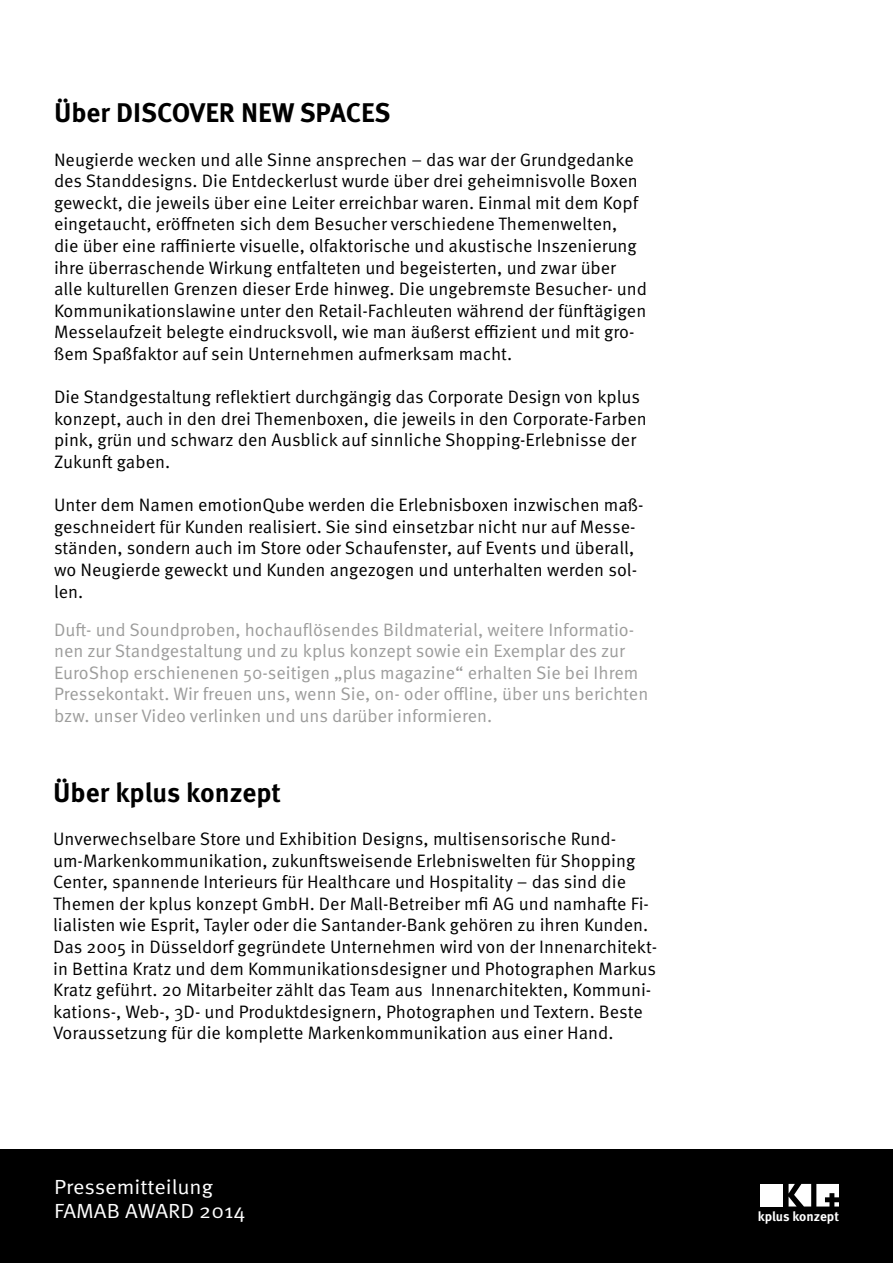
<style>
.page{position:relative;width:893px;height:1263px;background:#fff}
.page>*{position:absolute;margin:0;border:0;box-sizing:border-box;transform-origin:0 0}
.t1{font:700 27px "Meta OT";color:#000}
.t2{font:20.4px/23.9px "Meta OT Norm";color:#fff;scale:1.07 1}
.t3{font:18px/21.6px "Meta OT Norm";color:#000}
.t4{font:18px/21.6px "Meta OT Norm";color:#9d9d9c}
.t5{font:700 13.35px "Meta OT";color:#fff}
</style>
<div class="page">
<div style="left:0;top:1149px;width:893px;height:114px;background:#000"></div>
<div style="left:760px;top:1184px;width:23px;height:22px;background:#fff"></div>
<svg style="left:789px;top:1184px;width:50px;height:22px"></svg>
<h1 class="t1" style="left:54px;top:96px;width:338px">Über DISCOVER NEW SPACES</h1>
<p class="t3" style="left:54px;top:149px;width:594px">Neugierde wecken und alle Sinne ansprechen – das war der Grundgedanke des Standdesigns. Die Entdeckerlust wurde über drei geheimnisvolle Boxen geweckt, die jeweils über eine Leiter erreichbar waren. Einmal mit dem Kopf eingetaucht, eröffneten sich dem Besucher verschiedene Themenwelten,<br>die über eine raffinierte visuelle, olfaktorische und akustische Inszenierung ihre überraschende Wirkung entfalteten und begeisterten, und zwar über alle kulturellen Grenzen dieser Erde hinweg. Die ungebremste Besucher- und Kommunikationslawine unter den Retail-Fachleuten während der fünftägigen Messelaufzeit belegte eindrucksvoll, wie man äußerst effizient und mit gro&shy;ßem Spaßfaktor auf sein Unternehmen aufmerksam macht.</p>
<p class="t3" style="left:54px;top:386px;width:594px">Die Standgestaltung reflektiert durchgängig das Corporate Design von kplus konzept, auch in den drei Themenboxen, die jeweils in den Corporate-Farben pink, grün und schwarz den Ausblick auf sinnliche Shopping-Erlebnisse der Zukunft gaben.</p>
<p class="t3" style="left:54px;top:494px;width:591px">Unter dem Namen emotionQube werden die Erlebnisboxen inzwischen maß&shy;geschneidert für Kunden realisiert. Sie sind einsetzbar nicht nur auf Messe&shy;ständen, sondern auch im Store oder Schaufenster, auf Events und überall, wo Neugierde geweckt und Kunden angezogen und unterhalten werden sol&shy;len.</p>
<p class="t4" style="left:54px;top:619px;width:596px">Duft- und Soundproben, hochauflösendes Bildmaterial, weitere Informatio&shy;nen zur Standgestaltung und zu kplus konzept sowie ein Exemplar des zur EuroShop erschienenen 50-seitigen „plus magazine“ erhalten Sie bei Ihrem Pressekontakt. Wir freuen uns, wenn Sie, on- oder offline, über uns berichten bzw. unser Video verlinken und uns darüber informieren.</p>
<h1 class="t1" style="left:53px;top:775px;width:229px">Über kplus konzept</h1>
<p class="t3" style="left:53px;top:828px;width:606px">Unverwechselbare Store und Exhibition Designs, multisensorische Rund&shy;um-Markenkommunikation, zukunftsweisende Erlebniswelten für Shopping Center, spannende Interieurs für Healthcare und Hospitality – das sind die Themen der kplus konzept GmbH. Der Mall-Betreiber mfi AG und namhafte Fi&shy;lialisten wie Esprit, Tayler oder die Santander-Bank gehören zu ihren Kunden.<br>Das 2005 in Düsseldorf gegründete Unternehmen wird von der Innenarchitekt&shy;in Bettina Kratz und dem Kommunikationsdesigner und Photographen Markus Kratz geführt. 20 Mitarbeiter zählt das Team aus Innenarchitekten, Kommuni&shy;kations-, Web-, 3D- und Produktdesignern, Photographen und Textern. Beste Voraussetzung für die komplette Markenkommunikation aus einer Hand.</p>
<p class="t2" style="left:54px;top:1176px;width:181px">Pressemitteilung<br>FAMAB AWARD 2014</p>
<p class="t5" style="left:758px;top:1208px;width:83px">kplus konzept</p>
</div>
